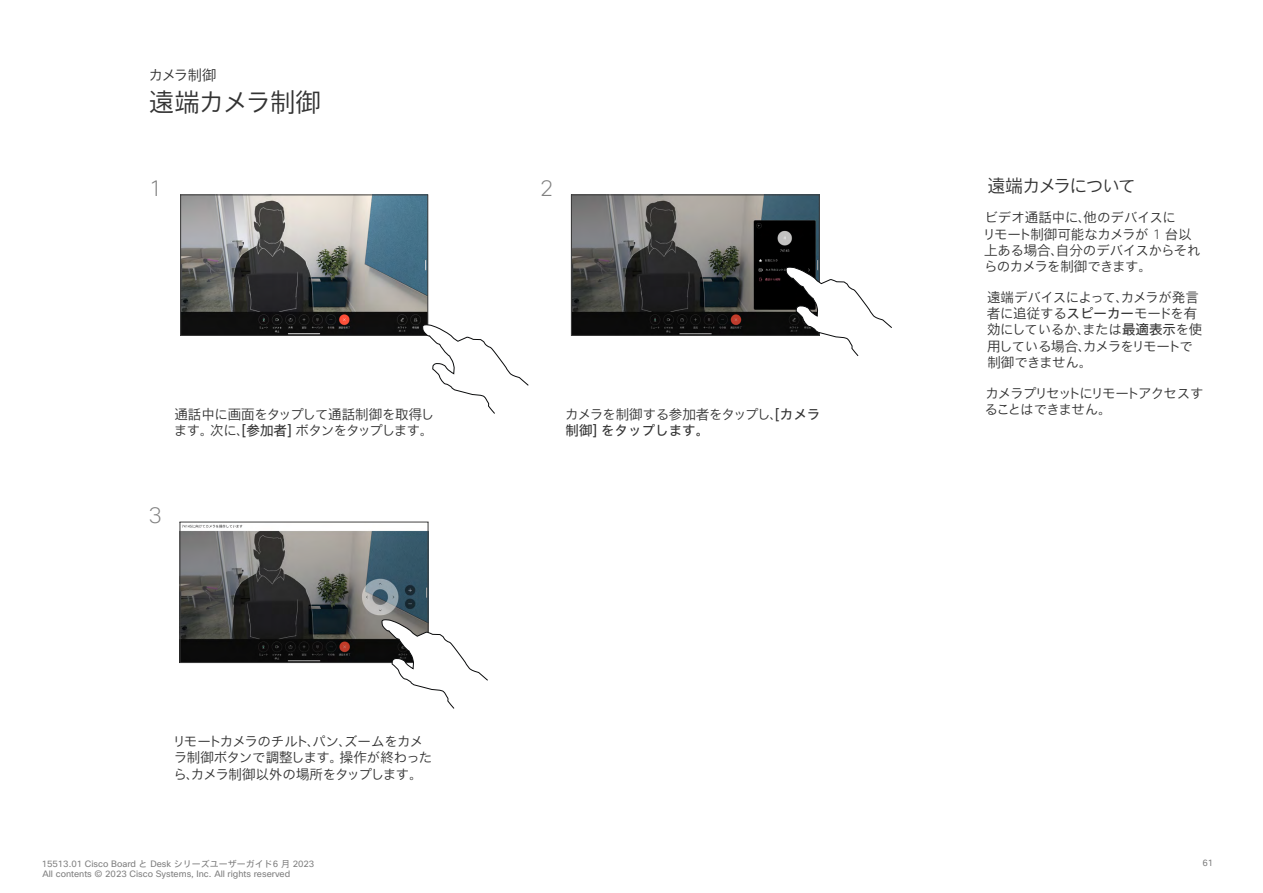
<style>
.page{position:relative;width:1263px;height:893px;background:#fff}
.page>*{position:absolute;margin:0;border:0;box-sizing:border-box;transform-origin:0 0}
.Subhead1{font:25.5px "Cisco Sans JPN Light";letter-spacing:-.035em;color:#333}
.t1{font:200 22.2px "Cisco Sans";color:#808080}
.Right_Column_About_h{font:18px "Cisco Sans JPN Light";letter-spacing:-.09em;color:#333}
.Small_chapter_runnin{font:14.25px "Cisco Sans JPN Light";letter-spacing:-.065em;color:#333}
.Body{font:13.5px/16.2px "Cisco Sans JPN Light";letter-spacing:-.035em;color:#333}
.CartoonAnnotation{font:13.5px/16.2px "Cisco Sans JPN Light";letter-spacing:-.035em;color:#333}
.Body-2{font:13.5px/16.2px "Cisco Sans JPN Light";letter-spacing:-.095em;color:#333}
.t2{font:9px "Cisco Sans";color:#808080}
.t3{font:9px "Cisco Sans JPN";color:#808080}
.s1{font-family:"Cisco Sans JPN"}
.s2{font-family:"Cisco Sans"}
.s3{font-family:"Cisco Sans";font-weight:200}
</style>
<div class="page">
<img style="left:181px;top:524px;width:245px;height:137px">
<div style="left:179px;top:522px;width:249px;height:141px;border:1px solid #3d3d3d"></div>
<img style="left:573px;top:196px;width:245px;height:138px">
<div style="left:571px;top:194px;width:249px;height:142px;border:1px solid #3d3d3d"></div>
<svg style="left:381px;top:584px;width:107px;height:125px"></svg>
<img style="left:182px;top:196px;width:244px;height:138px">
<div style="left:180px;top:194px;width:248px;height:142px;border:1px solid #3d3d3d"></div>
<svg style="left:422px;top:289px;width:107px;height:125px"></svg>
<svg style="left:785px;top:231px;width:107px;height:125px"></svg>
<h2 class="Small_chapter_runnin" style="left:149px;top:66px;width:69px">カメラ制御</h2>
<h1 class="Subhead1" style="left:149px;top:86px;width:174px">遠端カメラ制御</h1>
<p class="t1" style="left:149px;top:174px;width:15px">1</p>
<p class="t1" style="left:540px;top:174px;width:15px">2</p>
<p class="CartoonAnnotation" style="left:174px;top:407px;width:262px">通話中に画面をタップして通話制御を取得します。次に、<span class="s1">[参加者]</span> ボタンをタップします。</p>
<p class="CartoonAnnotation" style="left:565px;top:407px;width:257px">カメラを制御する参加者をタップし、<span class="s1">[カメラ制御] をタップします。</span></p>
<p class="t1" style="left:149px;top:501px;width:15px">3</p>
<p class="CartoonAnnotation" style="left:172px;top:734px;width:261px">リモートカメラのチルト、パン、ズームをカメラ制御ボタンで調整します。操作が終わったら、カメラ制御以外の場所をタップします。</p>
<p class="t3" style="left:42px;top:857px;width:274px">15513.01 <span class="s2">Cisco Board</span> と <span class="s2">Desk</span> シリーズユーザーガイド6 月 2023</p>
<p class="t2" style="left:42px;top:868px;width:249px">All contents <span class="s1">© 2023</span> Cisco Systems, Inc. All rights reserved</p>
<h2 class="Right_Column_About_h" style="left:987px;top:174px;width:150px">遠端カメラについて</h2>
<p class="Body" style="left:982px;top:210px;width:220px">ビデオ通話中に、他のデバイスに<br>リモート制御可能なカメラが <span class="s3">1</span> 台以上ある場合、自分のデバイスからそれらのカメラを制御できます。</p>
<p class="Body" style="left:987px;top:290px;width:217px">遠端デバイスによって、カメラが発言者に追従する<span class="s1">スピーカー</span>モードを有効にしているか、または<span class="s1">最適表示</span>を使用している場合、カメラをリモートで制御できません。</p>
<p class="Body-2" style="left:984px;top:386px;width:221px">カメラプリセットにリモートアクセスすることはできません。</p>
<p class="t3" style="left:1202px;top:856px;width:12px">61</p>
</div>
